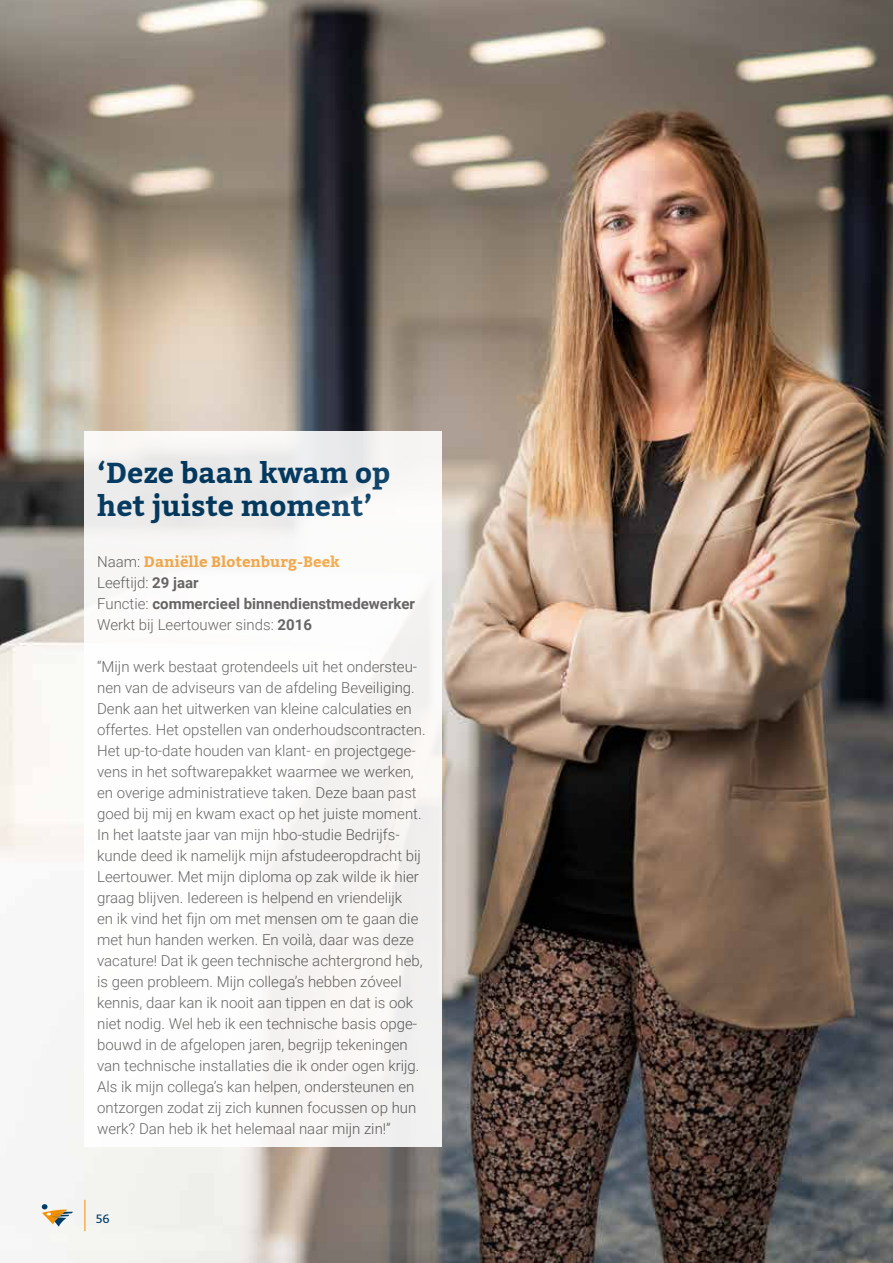
<style>
.page{position:relative;width:893px;height:1263px;background:#fff}
.page>*{position:absolute;margin:0;border:0;box-sizing:border-box;transform-origin:0 0}
.t1{font:700 28.8px/33.5px "Kadwa";color:#003b65}
.t2{font:300 15px/21px "Roboto";color:#575756}
.t3{font:700 15px/21px "Roboto";color:#575756}
.t4{font:700 15px "Kadwa";color:#f7a641}
.t5{font:12px "Kadwa";color:#003b65}
.s1{font-family:"Roboto";font-weight:300;color:#575756}
.s2{font-weight:300}
</style>
<div class="page">
<img style="left:0;top:0;width:893px;height:1263px">
<div style="left:84px;top:431px;width:358px;height:716px;background:#fff"></div>
<svg style="left:42px;top:1204px;width:31px;height:23px"></svg>
<hr style="left:85px;top:1200px;width:1px;height:31px;background:#f28e00">
<h1 class="t1" style="left:97px;top:456px;width:295px">‘Deze baan kwam op het juiste moment’</h1>
<p class="t4" style="left:97px;top:553px;width:244px"><span class="s1">Naam:</span> Daniëlle Blotenburg-Beek</p>
<p class="t3" style="left:97px;top:572px;width:319px"><span class="s2">Leeftijd:</span> 29 jaar<br><span class="s2">Functie:</span> commercieel binnendienstmedewerker<br><span class="s2">Werkt bij Leertouwer sinds:</span> 2016</p>
<p class="t2" style="left:97px;top:656px;width:330px">“Mijn werk bestaat grotendeels uit het ondersteu&shy;nen van de adviseurs van de afdeling Beveiliging.<br>Denk aan het uitwerken van kleine calculaties en offertes. Het opstellen van onderhoudscontracten.<br>Het up-to-date houden van klant- en projectgege&shy;vens in het softwarepakket waarmee we werken, en overige administratieve taken. Deze baan past goed bij mij en kwam exact op het juiste moment.<br>In het laatste jaar van mijn hbo-studie Bedrijfs&shy;kunde deed ik namelijk mijn afstudeeropdracht bij Leertouwer. Met mijn diploma op zak wilde ik hier graag blijven. Iedereen is helpend en vriendelijk<br>en ik vind het fijn om met mensen om te gaan die met hun handen werken. En voilà, daar was deze vacature! Dat ik geen technische achtergrond heb, is geen probleem. Mijn collega’s hebben zóveel kennis, daar kan ik nooit aan tippen en dat is ook niet nodig. Wel heb ik een technische basis opge&shy;bouwd in de afgelopen jaren, begrijp tekeningen van technische installaties die ik onder ogen krijg.<br>Als ik mijn collega’s kan helpen, ondersteunen en ontzorgen zodat zij zich kunnen focussen op hun werk? Dan heb ik het helemaal naar mijn zin!”</p>
<p class="t5" style="left:96px;top:1212px;width:15px">56</p>
</div>
